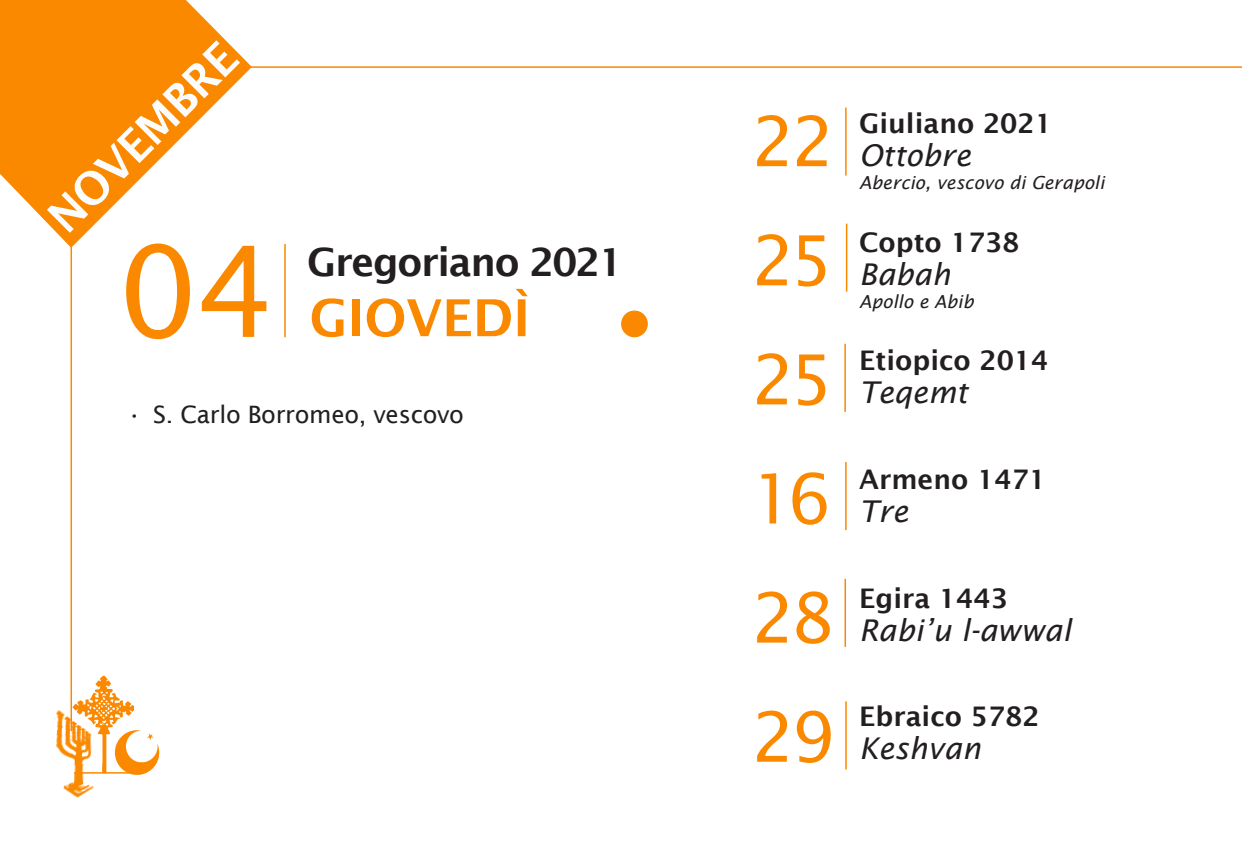
<style>
.page{position:relative;width:1242px;height:850px;background:#fff}
.page>*{position:absolute;margin:0;border:0;box-sizing:border-box;transform-origin:0 0}
.t1{font:126px "Lucida Sans";color:#fa8900}
.t2{font:69px "Lucida Sans";letter-spacing:-.07em;color:#fa8900}
.Settimana_BIG{font:600 51px "Lucida Sans";color:#fa8900}
.t3{font:600 45px "Lucida Sans";color:#fcfcfc}
.t4{font:600 39px "Lucida Sans";letter-spacing:-.035em;color:#231f20}
.testo_-_mese{font:italic 30px "Lucida Sans";color:#231f20}
.testo_-_calendario{font:italic 30px "Lucida Sans";color:#231f20}
.testo_-_calendario-2{font:600 27px "Lucida Sans";color:#231f20}
.t5{font:24px "Lucida Sans";letter-spacing:-.01em;color:#231f20}
.testo_-_feste{font:italic 18px "Lucida Sans";color:#231f20}
</style>
<div class="page">
<svg style="left:0;top:0;width:251px;height:248px;fill:#fa8900"></svg>
<hr style="left:71px;top:233px;width:1px;height:498px;background:#fa8900">
<hr style="left:284px;top:244px;width:2px;height:93px;background:#fa8900">
<hr style="left:249px;top:66px;width:993px;height:2px;background:#fa8900">
<hr style="left:845px;top:107px;width:1px;height:68px;background:#fa8900">
<hr style="left:846px;top:224px;width:1px;height:68px;background:#fa8900">
<hr style="left:844px;top:344px;width:2px;height:68px;background:#fa8900">
<hr style="left:845px;top:462px;width:1px;height:68px;background:#fa8900">
<hr style="left:844px;top:579px;width:2px;height:68px;background:#fa8900">
<hr style="left:845px;top:701px;width:2px;height:68px;background:#fa8900">
<img style="left:113px;top:730px;width:47px;height:45px">
<img style="left:77px;top:675px;width:56px;height:97px">
<img style="left:56px;top:703px;width:43px;height:95px">
<hr style="left:74px;top:772px;width:63px;height:1px;background:#fa8900">
<div style="left:622px;top:311px;width:25px;height:26px;background:#fa8900;border-radius:50%"></div>
<div style="left:621px;top:310px;width:27px;height:27px;border:1px solid #fa8900;border-radius:50%"></div>
<h3 class="t3" style="left:38px;top:206px;width:248px;rotate:-45deg">NOVEMBRE</h3>
<h1 class="t1" style="left:118px;top:220px;width:158px">04</h1>
<h3 class="t4" style="left:307px;top:240px;width:317px">Gregoriano 2021</h3>
<p class="Settimana_BIG" style="left:309px;top:289px;width:222px">GIOVEDÌ</p>
<p class="t5" style="left:127px;top:400px;width:339px">• S. Carlo Borromeo, vescovo</p>
<p class="t2" style="left:751px;top:102px;width:85px">22</p>
<p class="t2" style="left:751px;top:221px;width:84px">25</p>
<p class="t2" style="left:751px;top:340px;width:84px">25</p>
<p class="t2" style="left:751px;top:459px;width:82px">16</p>
<p class="t2" style="left:751px;top:578px;width:84px">28</p>
<p class="t2" style="left:751px;top:697px;width:85px">29</p>
<p class="testo_-_calendario-2" style="left:859px;top:108px;width:194px">Giuliano 2021</p>
<p class="testo_-_mese" style="left:859px;top:138px;width:113px">Ottobre</p>
<p class="testo_-_feste" style="left:859px;top:173px;width:247px">Abercio, vescovo di Gerapoli</p>
<p class="testo_-_calendario-2" style="left:859px;top:227px;width:162px">Copto 1738</p>
<p class="testo_-_calendario" style="left:859px;top:257px;width:93px">Babah</p>
<p class="testo_-_feste" style="left:859px;top:291px;width:116px">Apollo e Abib</p>
<p class="testo_-_calendario-2" style="left:859px;top:345px;width:191px">Etiopico 2014</p>
<p class="testo_-_mese" style="left:859px;top:375px;width:110px">Teqemt</p>
<p class="testo_-_calendario-2" style="left:859px;top:464px;width:188px">Armeno 1471</p>
<p class="testo_-_mese" style="left:859px;top:494px;width:50px">Tre</p>
<p class="testo_-_calendario-2" style="left:859px;top:582px;width:150px">Egira 1443</p>
<p class="testo_-_mese" style="left:859px;top:612px;width:213px">Rabi’u l-awwal</p>
<p class="testo_-_calendario-2" style="left:859px;top:701px;width:182px">Ebraico 5782</p>
<p class="testo_-_mese" style="left:859px;top:731px;width:123px">Keshvan</p>
</div>
